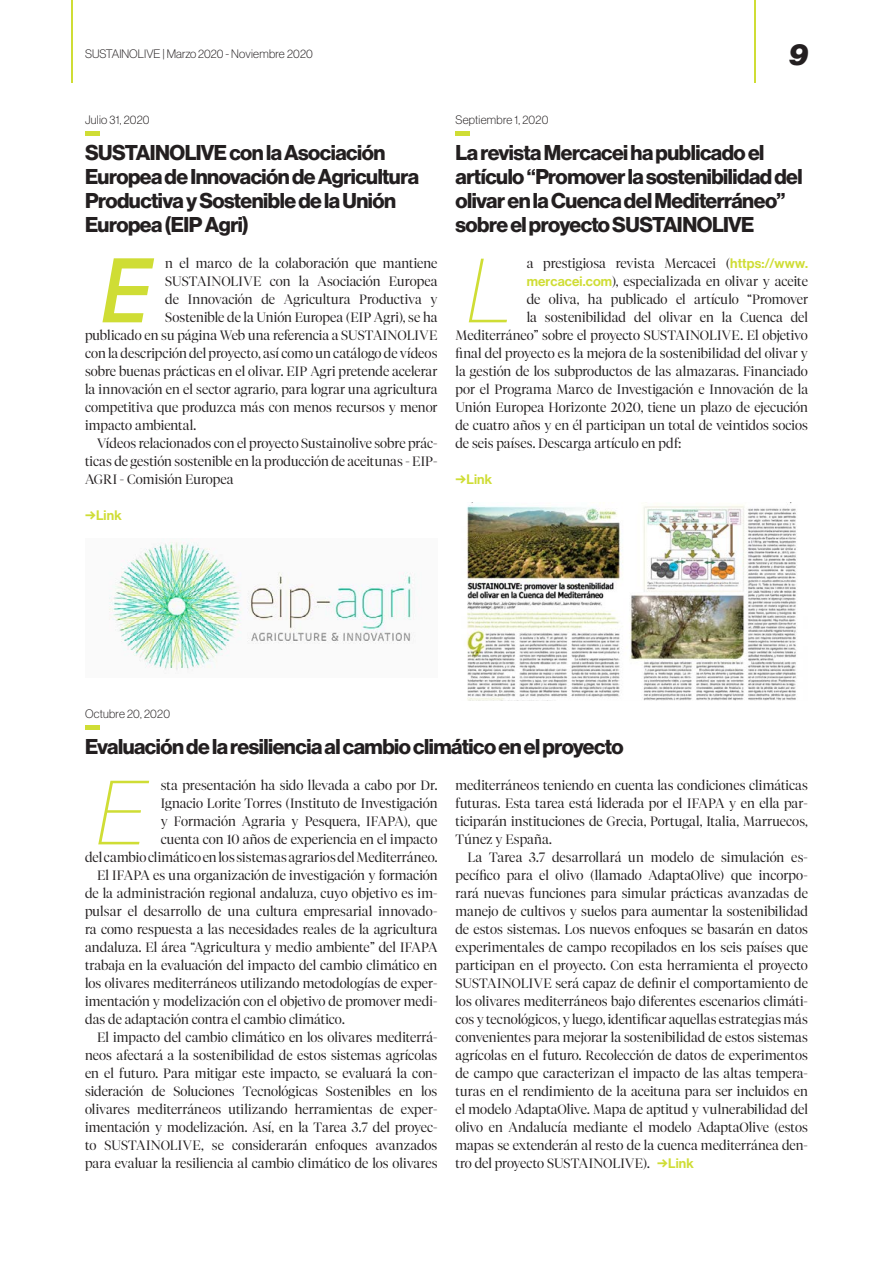
<style>
.page{position:relative;width:893px;height:1263px;background:#fff}
.page>*{position:absolute;margin:0;border:0;box-sizing:border-box;transform-origin:0 0}
.t1{font:italic 88.95px "Haas Grot Disp 26 X Thin";color:#cfdd35}
.t2{font:italic 86.25px "Antique Olive Std";color:#cfdd35}
.t3{font:italic 900 30px "Haas Grot Disp 96";color:#231f20}
.t4{font:700 21px/24px "Haas Grot Disp 75";letter-spacing:-.025em;color:#231f20}
.t5{font:300 13.5px/18px "Tiempos Fine";color:#231f20;text-align:justify}
.t6{font:500 13.5px "Haas Grot Disp 65";letter-spacing:.01em;color:#cfdd35}
.t7{font:100 12px "Haas Grot Disp 35";letter-spacing:.015em;color:#231f20}
.s1{font-family:"Favorit Pro";font-weight:700}
.s2{font-family:"Haas Grot Disp 65";font-weight:500;color:#cfdd35}
.s3{font-family:"Favorit Pro";font-weight:700;color:#cfdd35}
</style>
<div class="page">
<hr style="left:72px;top:0;width:1px;height:82px;background:#cfdd35">
<hr style="left:754px;top:0;width:1px;height:82px;background:#cfdd35">
<div style="left:85px;top:131px;width:14px;height:5px;background:#cfdd35"></div>
<div style="left:85px;top:725px;width:14px;height:5px;background:#cfdd35"></div>
<div style="left:455px;top:131px;width:15px;height:5px;background:#cfdd35"></div>
<img style="left:466px;top:502px;width:331px;height:199px">
<img style="left:109px;top:538px;width:306px;height:133px">
<p class="t7" style="left:85px;top:47px;width:229px">SUSTAINOLIVE | Marzo 2020 - Noviembre 2020</p>
<h3 class="t3" style="left:789px;top:37px;width:20px">9</h3>
<p class="t7" style="left:85px;top:113px;width:66px">Julio 31, 2020</p>
<h3 class="t4" style="left:85px;top:141px;width:335px">SUSTAINOLIVE con la Asociación<br>Europea de Innovación de Agricultura<br>Productiva y Sostenible de la Unión<br>Europea (EIP Agri)</h3>
<h2 class="t2" style="left:97px;top:239px;width:54px">E</h2>
<p class="t5" style="left:165px;top:254px;width:274px">n el marco de la colaboración que mantiene</p>
<p class="t5" style="left:165px;top:272px;width:274px">SUSTAINOLIVE con la Asociación Europea</p>
<p class="t5" style="left:165px;top:290px;width:274px">de Innovación de Agricultura Productiva y</p>
<p class="t5" style="left:165px;top:308px;width:274px">Sostenible de la Unión Europea (EIP Agri), se ha</p>
<p class="t5" style="left:85px;top:326px;width:354px">publicado en su página Web una referencia a SUSTAINOLIVE</p>
<p class="t5" style="left:85px;top:344px;width:354px">con la descripción del proyecto, así como un catálogo de vídeos</p>
<p class="t5" style="left:85px;top:362px;width:354px">sobre buenas prácticas en el olivar. EIP Agri pretende acelerar</p>
<p class="t5" style="left:85px;top:380px;width:354px">la innovación en el sector agrario, para lograr una agricultura</p>
<p class="t5" style="left:85px;top:398px;width:354px">competitiva que produzca más con menos recursos y menor</p>
<p class="t5" style="left:85px;top:416px;width:113px">impacto ambiental.</p>
<p class="t5" style="left:97px;top:434px;width:342px">Vídeos relacionados con el proyecto Sustainolive sobre prác-</p>
<p class="t5" style="left:85px;top:452px;width:354px">ticas de gestión sostenible en la producción de aceitunas - EIP-</p>
<p class="t5" style="left:85px;top:470px;width:150px">AGRI - Comisión Europea</p>
<p class="t6" style="left:85px;top:508px;width:38px"><span class="s1">→</span>Link</p>
<p class="t7" style="left:455px;top:113px;width:94px">Septiembre 1, 2020</p>
<h3 class="t4" style="left:455px;top:141px;width:349px">La revista Mercacei ha publicado el artículo “Promover la sostenibilidad del olivar en la Cuenca del Mediterráneo” sobre el proyecto SUSTAINOLIVE</h3>
<h1 class="t1" style="left:467px;top:241px;width:46px">L</h1>
<p class="t5" style="left:527px;top:254px;width:283px">a prestigiosa revista Mercacei (<span class="s2">https://www.</span></p>
<p class="t5" style="left:527px;top:272px;width:283px"><span class="s2">mercacei.com</span>), especializada en olivar y aceite</p>
<p class="t5" style="left:527px;top:290px;width:283px">de oliva, ha publicado el artículo “Promover</p>
<p class="t5" style="left:527px;top:308px;width:283px">la sostenibilidad del olivar en la Cuenca del</p>
<p class="t5" style="left:455px;top:326px;width:354px">Mediterráneo” sobre el proyecto SUSTAINOLIVE. El objetivo</p>
<p class="t5" style="left:455px;top:344px;width:354px">final del proyecto es la mejora de la sostenibilidad del olivar y</p>
<p class="t5" style="left:455px;top:362px;width:354px">la gestión de los subproductos de las almazaras. Financiado</p>
<p class="t5" style="left:455px;top:380px;width:354px">por el Programa Marco de Investigación e Innovación de la</p>
<p class="t5" style="left:455px;top:398px;width:354px">Unión Europea Horizonte 2020, tiene un plazo de ejecución</p>
<p class="t5" style="left:455px;top:416px;width:354px">de cuatro años y en él participan un total de veintidos socios</p>
<p class="t5" style="left:455px;top:434px;width:227px">de seis países. Descarga artículo en pdf:</p>
<p class="t6" style="left:455px;top:472px;width:38px"><span class="s1">→</span>Link</p>
<p class="t7" style="left:85px;top:707px;width:87px">Octubre 20, 2020</p>
<h3 class="t4" style="left:85px;top:735px;width:540px">Evaluación de la resiliencia al cambio climático en el proyecto</h3>
<h1 class="t1" style="left:97px;top:763px;width:51px">E</h1>
<p class="t5" style="left:161px;top:776px;width:278px">sta presentación ha sido llevada a cabo por Dr.</p>
<p class="t5" style="left:161px;top:794px;width:278px">Ignacio Lorite Torres (Instituto de Investigación</p>
<p class="t5" style="left:161px;top:812px;width:278px">y Formación Agraria y Pesquera, IFAPA), que</p>
<p class="t5" style="left:161px;top:830px;width:278px">cuenta con 10 años de experiencia en el impacto</p>
<p class="t5" style="left:85px;top:848px;width:354px">del cambio climático en los sistemas agrarios del Mediterráneo.</p>
<p class="t5" style="left:97px;top:866px;width:342px">El IFAPA es una organización de investigación y formación</p>
<p class="t5" style="left:85px;top:884px;width:354px">de la administración regional andaluza, cuyo objetivo es im-</p>
<p class="t5" style="left:85px;top:902px;width:354px">pulsar el desarrollo de una cultura empresarial innovado-</p>
<p class="t5" style="left:85px;top:920px;width:354px">ra como respuesta a las necesidades reales de la agricultura</p>
<p class="t5" style="left:85px;top:938px;width:354px">andaluza. El área “Agricultura y medio ambiente” del IFAPA</p>
<p class="t5" style="left:85px;top:956px;width:354px">trabaja en la evaluación del impacto del cambio climático en</p>
<p class="t5" style="left:85px;top:974px;width:354px">los olivares mediterráneos utilizando metodologías de exper-</p>
<p class="t5" style="left:85px;top:992px;width:354px">imentación y modelización con el objetivo de promover medi-</p>
<p class="t5" style="left:85px;top:1010px;width:261px">das de adaptación contra el cambio climático.</p>
<p class="t5" style="left:97px;top:1028px;width:342px">El impacto del cambio climático en los olivares mediterrá-</p>
<p class="t5" style="left:85px;top:1046px;width:354px">neos afectará a la sostenibilidad de estos sistemas agrícolas</p>
<p class="t5" style="left:85px;top:1064px;width:354px">en el futuro. Para mitigar este impacto, se evaluará la con-</p>
<p class="t5" style="left:85px;top:1082px;width:354px">sideración de Soluciones Tecnológicas Sostenibles en los</p>
<p class="t5" style="left:85px;top:1100px;width:354px">olivares mediterráneos utilizando herramientas de exper-</p>
<p class="t5" style="left:85px;top:1118px;width:354px">imentación y modelización. Así, en la Tarea 3.7 del proyec-</p>
<p class="t5" style="left:85px;top:1136px;width:354px">to SUSTAINOLIVE, se considerarán enfoques avanzados</p>
<p class="t5" style="left:85px;top:1154px;width:354px">para evaluar la resiliencia al cambio climático de los olivares</p>
<p class="t5" style="left:455px;top:776px;width:354px">mediterráneos teniendo en cuenta las condiciones climáticas futuras. Esta tarea está liderada por el IFAPA y en ella par&shy;ticiparán instituciones de Grecia, Portugal, Italia, Marruecos, Túnez y España.</p>
<p class="t5" style="left:455px;top:848px;width:354px;text-indent:12px">La Tarea 3.7 desarrollará un modelo de simulación es&shy;pecífico para el olivo (llamado AdaptaOlive) que incorpo&shy;rará nuevas funciones para simular prácticas avanzadas de manejo de cultivos y suelos para aumentar la sostenibilidad de estos sistemas. Los nuevos enfoques se basarán en datos experimentales de campo recopilados en los seis países que participan en el proyecto. Con esta herramienta el proyecto SUSTAINOLIVE será capaz de definir el comportamiento de los olivares mediterráneos bajo diferentes escenarios climáti&shy;cos y tecnológicos, y luego, identificar aquellas estrategias más convenientes para mejorar la sostenibilidad de estos sistemas agrícolas en el futuro. Recolección de datos de experimentos de campo que caracterizan el impacto de las altas tempera&shy;turas en el rendimiento de la aceituna para ser incluidos en el modelo AdaptaOlive. Mapa de aptitud y vulnerabilidad del olivo en Andalucía mediante el modelo AdaptaOlive (estos mapas se extenderán al resto de la cuenca mediterránea den&shy;tro del proyecto SUSTAINOLIVE). <span class="s3">→</span><span class="s2">Link</span></p>
</div>
